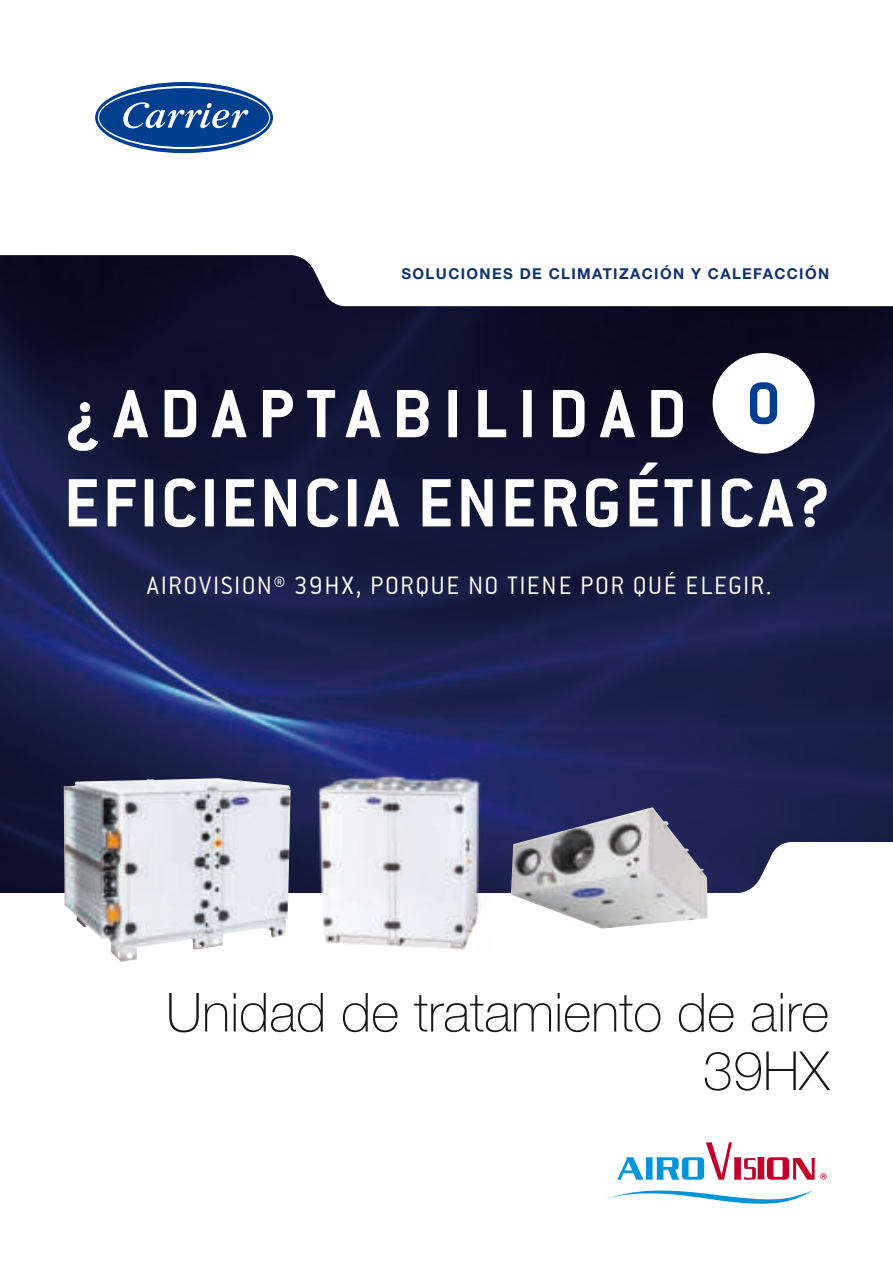
<style>
.page{position:relative;width:893px;height:1263px;background:#fff}
.page>*{position:absolute;margin:0;border:0;box-sizing:border-box;transform-origin:0 0}
.t1{font:75px/89.1px "Conduit ITCTT Bold";letter-spacing:.04em;color:#fff}
.t2{font:64.5px "Conduit ITCTT Bold";color:#003e90}
.t3{font:100 54px/58.5px "Helvetica Neue LT Pro";color:#1a171c;text-align:right}
.t4{font:27.15px "Conduit ITCTT Light";letter-spacing:.055em;color:#fff}
.t5{font:700 15px "Helvetica Neue LT Pro";letter-spacing:.09em;color:#11326c}
</style>
<div class="page">
<img style="left:0;top:255px;width:893px;height:638px">
<div style="left:713px;top:353px;width:102px;height:101px;background:#fff;border-radius:50%"></div>
<img style="left:64px;top:778px;width:227px;height:184px">
<img style="left:511px;top:807px;width:197px;height:122px">
<svg style="left:606px;top:1190px;width:208px;height:14px"></svg>
<svg style="left:617px;top:1142px;width:210px;height:38px"></svg>
<img style="left:316px;top:772px;width:177px;height:178px">
<svg style="left:95px;top:82px;width:178px;height:71px"></svg>
<svg style="left:98px;top:86px;width:172px;height:63px"></svg>
<p class="t5" style="left:402px;top:265px;width:429px">SOLUCIONES DE CLIMATIZACIÓN Y CALEFACCIÓN</p>
<h2 class="t2" style="left:746px;top:380px;width:35px">O</h2>
<h1 class="t1" style="left:64px;top:374px;width:769px">¿ADAPTABILIDAD<br>EFICIENCIA ENERGÉTICA?</h1>
<p class="t4" style="left:147px;top:577px;width:626px">AIROVISION® 39HX, PORQUE NO TIENE POR QUÉ ELEGIR.</p>
<h3 class="t3" style="left:166px;top:988px;width:665px">Unidad de tratamiento de aire<br>39HX</h3>
</div>
